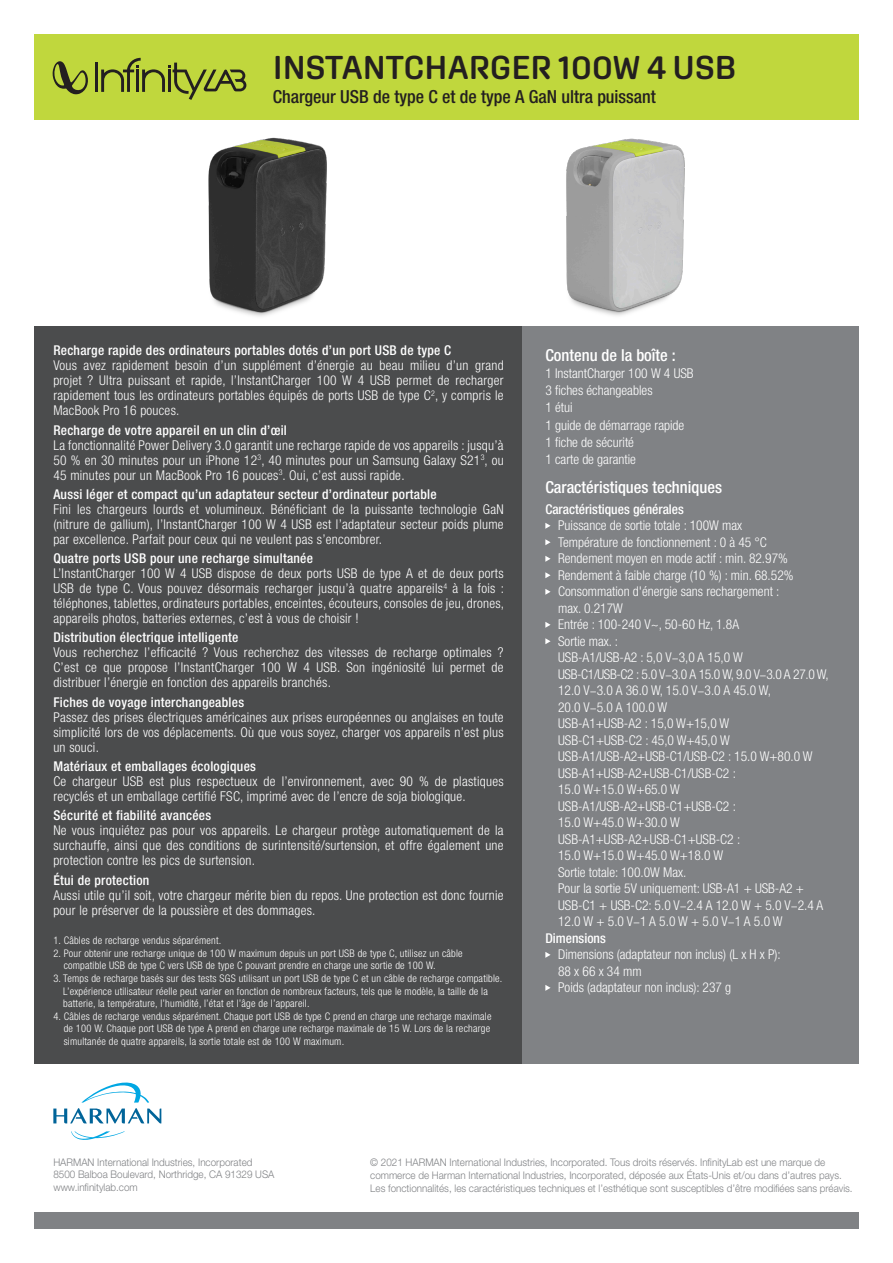
<style>
.page{position:relative;width:893px;height:1263px;background:#fff}
.page>*{position:absolute;margin:0;border:0;box-sizing:border-box;transform-origin:0 0}
.t1{font:600 33px "Aglet Sans";color:#231f20}
.t2{font:500 condensed 18px "Helvetica Neue LT Pro";color:#231f20}
.t3{font:500 condensed 16.5px "Helvetica Neue LT Pro";color:#fff}
.t4{font:300 condensed 13.5px/15px "Helvetica Neue LT Pro";letter-spacing:.02em;color:#fff;text-align:justify}
.t5{font:300 condensed 13.5px/16.5px "Helvetica Neue LT Pro";color:#fff}
.t6{font:500 condensed 13.5px "Helvetica Neue LT Pro";letter-spacing:.02em;color:#fff}
.t7{font:500 condensed 13.5px "Helvetica Neue LT Pro";color:#fff}
.t8{font:300 condensed 10.5px/12.6px "Helvetica Neue LT Pro";letter-spacing:.02em;color:#fff}
.t9{font:300 10.5px/12.6px "Helvetica Neue LT Pro";color:#808285;scale:.94 1}
.s1{font-family:"Minion Pro";font-weight:400;font-stretch:normal}
</style>
<div class="page">
<img style="left:163px;top:137px;width:237px;height:190px">
<img style="left:492px;top:138px;width:238px;height:189px">
<div style="left:34px;top:1213px;width:825px;height:16px;background:#808285"></div>
<svg style="left:82px;top:1082px;width:67px;height:20px"></svg>
<svg style="left:71px;top:1131px;width:54px;height:9px"></svg>
<svg style="left:53px;top:1108px;width:108px;height:15px"></svg>
<div style="left:34px;top:327px;width:489px;height:737px;background:#4b4c4d"></div>
<div style="left:523px;top:327px;width:336px;height:737px;background:#808285"></div>
<svg style="left:545px;top:523px;width:6px;height:6px"></svg>
<svg style="left:545px;top:539px;width:6px;height:6px"></svg>
<svg style="left:545px;top:556px;width:6px;height:6px"></svg>
<svg style="left:545px;top:572px;width:6px;height:6px"></svg>
<svg style="left:545px;top:589px;width:6px;height:6px"></svg>
<svg style="left:545px;top:622px;width:6px;height:6px"></svg>
<svg style="left:545px;top:638px;width:6px;height:6px"></svg>
<svg style="left:545px;top:952px;width:6px;height:6px"></svg>
<svg style="left:545px;top:985px;width:6px;height:6px"></svg>
<div style="left:34px;top:34px;width:825px;height:85px;background:#c0d73d"></div>
<hr style="left:95px;top:63px;width:3px;height:29px;background:#231f20">
<svg style="left:52px;top:61px;width:36px;height:33px"></svg>
<svg style="left:101px;top:58px;width:145px;height:42px"></svg>
<p class="t1" style="left:273px;top:47px;width:465px">INSTANTCHARGER 100W 4 USB</p>
<p class="t2" style="left:273px;top:86px;width:385px">Chargeur USB de type C et de type A GaN ultra puissant</p>
<p class="t6" style="left:53px;top:343px;width:399px">Recharge rapide des ordinateurs portables dotés d’un port USB de type C</p>
<p class="t4" style="left:53px;top:358px;width:452px">Vous avez rapidement besoin d’un supplément d’énergie au beau milieu d’un grand projet ? Ultra puissant et rapide, l’InstantCharger 100 W 4 USB permet de recharger rapidement tous les ordinateurs portables équipés de ports USB de type C<sup>2</sup>, y compris le MacBook Pro 16 pouces.</p>
<p class="t6" style="left:53px;top:422px;width:235px">Recharge de votre appareil en un clin d’œil</p>
<p class="t4" style="left:53px;top:437px;width:452px">La fonctionnalité Power Delivery 3.0 garantit une recharge rapide de vos appareils : jusqu’à 50 % en 30 minutes pour un iPhone 12<sup>3</sup>, 40 minutes pour un Samsung Galaxy S21<sup>3</sup>, ou 45 minutes pour un MacBook Pro 16 pouces<sup>3</sup>. Oui, c’est aussi rapide.</p>
<p class="t6" style="left:53px;top:486px;width:385px">Aussi léger et compact qu’un adaptateur secteur d’ordinateur portable</p>
<p class="t4" style="left:53px;top:502px;width:452px">Fini les chargeurs lourds et volumineux. Bénéficiant de la puissante technologie GaN (nitrure de gallium), l’InstantCharger 100 W 4 USB est l’adaptateur secteur poids plume par excellence. Parfait pour ceux qui ne veulent pas s’encombrer.</p>
<p class="t6" style="left:53px;top:550px;width:261px">Quatre ports USB pour une recharge simultanée</p>
<p class="t4" style="left:53px;top:566px;width:452px">L’InstantCharger 100 W 4 USB dispose de deux ports USB de type A et de deux ports USB de type C. Vous pouvez désormais recharger jusqu’à quatre appareils<sup>4</sup> à la fois : téléphones, tablettes, ordinateurs portables, enceintes, écouteurs, consoles de jeu, drones, appareils photos, batteries externes, c’est à vous de choisir !</p>
<p class="t6" style="left:53px;top:630px;width:187px">Distribution électrique intelligente</p>
<p class="t4" style="left:53px;top:645px;width:452px">Vous recherchez l’efficacité ? Vous recherchez des vitesses de recharge optimales ?<br>C’est ce que propose l’InstantCharger 100 W 4 USB. Son ingéniosité lui permet de distribuer l’énergie en fonction des appareils branchés.</p>
<p class="t6" style="left:53px;top:694px;width:192px">Fiches de voyage interchangeables</p>
<p class="t4" style="left:53px;top:709px;width:452px">Passez des prises électriques américaines aux prises européennes ou anglaises en toute simplicité lors de vos déplacements. Où que vous soyez, charger vos appareils n’est plus un souci.</p>
<p class="t6" style="left:53px;top:758px;width:204px">Matériaux et emballages écologiques</p>
<p class="t4" style="left:53px;top:774px;width:452px">Ce chargeur USB est plus respectueux de l’environnement, avec 90 % de plastiques recyclés et un emballage certifié FSC, imprimé avec de l’encre de soja biologique.</p>
<p class="t6" style="left:53px;top:807px;width:159px">Sécurité et fiabilité avancées</p>
<p class="t4" style="left:53px;top:823px;width:452px">Ne vous inquiétez pas pour vos appareils. Le chargeur protège automatiquement de la surchauffe, ainsi que des conditions de surintensité/surtension, et offre également une protection contre les pics de surtension.</p>
<p class="t6" style="left:53px;top:872px;width:98px">Étui de protection</p>
<p class="t4" style="left:53px;top:887px;width:452px">Aussi utile qu’il soit, votre chargeur mérite bien du repos. Une protection est donc fournie pour le préserver de la poussière et des dommages.</p>
<p class="t8" style="left:53px;top:934px;width:169px">1. Câbles de recharge vendus séparément.</p>
<p class="t8" style="left:64px;top:947px;width:400px;text-indent:-10px">2. Pour obtenir une recharge unique de 100 W maximum depuis un port USB de type C, utilisez un câble compatible USB de type C vers USB de type C pouvant prendre en charge une sortie de 100 W.</p>
<p class="t8" style="left:63px;top:972px;width:441px;text-indent:-10px">3. Temps de recharge basés sur des tests SGS utilisant un port USB de type C et un câble de recharge compatible.<br>L’expérience utilisateur réelle peut varier en fonction de nombreux facteurs, tels que le modèle, la taille de la batterie, la température, l’humidité, l’état et l’âge de l’appareil.</p>
<p class="t8" style="left:64px;top:1010px;width:429px;text-indent:-10px">4. Câbles de recharge vendus séparément. Chaque port USB de type C prend en charge une recharge maximale de 100 W. Chaque port USB de type A prend en charge une recharge maximale de 15 W. Lors de la recharge simultanée de quatre appareils, la sortie totale est de 100 W maximum.</p>
<p class="t3" style="left:545px;top:345px;width:132px">Contenu de la boîte :</p>
<p class="t5" style="left:545px;top:365px;width:150px">1 InstantCharger 100 W 4 USB</p>
<p class="t5" style="left:545px;top:382px;width:109px">3 fiches échangeables</p>
<p class="t4" style="left:545px;top:400px;width:29px">1 étui</p>
<p class="t5" style="left:545px;top:416px;width:140px">1 guide de démarrage rapide</p>
<p class="t5" style="left:545px;top:433px;width:90px">1 fiche de sécurité</p>
<p class="t5" style="left:545px;top:451px;width:92px">1 carte de garantie</p>
<p class="t3" style="left:545px;top:477px;width:178px">Caractéristiques techniques</p>
<p class="t7" style="left:545px;top:501px;width:140px">Caractéristiques générales</p>
<p class="t5" style="left:558px;top:517px;width:186px">Puissance de sortie totale : 100W max</p>
<p class="t5" style="left:558px;top:534px;width:210px">Température de fonctionnement : 0 à 45 °C</p>
<p class="t5" style="left:558px;top:550px;width:231px">Rendement moyen en mode actif : min. 82.97%</p>
<p class="t5" style="left:558px;top:567px;width:237px">Rendement à faible charge (10 %) : min. 68.52%</p>
<p class="t5" style="left:558px;top:583px;width:223px">Consommation d'énergie sans rechargement : max. 0.217W</p>
<p class="t5" style="left:558px;top:616px;width:182px">Entrée : 100-240 V~, 50-60 Hz, 1.8A</p>
<p class="t5" style="left:558px;top:633px;width:272px">Sortie max. :<br>USB-A1/USB-A2 : 5,0 V<span class="s1">–</span>3,0 A 15,0 W<br>USB-C1/USB-C2 : 5.0 V<span class="s1">–</span>3.0 A 15.0 W, 9.0 V<span class="s1">–</span>3.0 A 27.0 W,<br>12.0 V<span class="s1">–</span>3.0 A 36.0 W, 15.0 V<span class="s1">–</span>3.0 A 45.0 W,<br>20.0 V<span class="s1">–</span>5.0 A 100.0 W<br>USB-A1+USB-A2 : 15,0 W+15,0 W<br>USB-C1+USB-C2 : 45,0 W+45,0 W<br>USB-A1/USB-A2+USB-C1/USB-C2 : 15.0 W+80.0 W<br>USB-A1+USB-A2+USB-C1/USB-C2 :<br>15.0 W+15.0 W+65.0 W<br>USB-A1/USB-A2+USB-C1+USB-C2 :<br>15.0 W+45.0 W+30.0 W<br>USB-A1+USB-A2+USB-C1+USB-C2 :<br>15.0 W+15.0 W+45.0 W+18.0 W<br>Sortie totale: 100.0W Max.<br>Pour la sortie 5V uniquement: USB-A1 + USB-A2 +<br>USB-C1 + USB-C2: 5.0 V<span class="s1">–</span>2.4 A 12.0 W + 5.0 V<span class="s1">–</span>2.4 A<br>12.0 W + 5.0 V<span class="s1">–</span>1 A 5.0 W + 5.0 V<span class="s1">–</span>1 A 5.0 W</p>
<p class="t7" style="left:545px;top:930px;width:62px">Dimensions</p>
<p class="t5" style="left:558px;top:946px;width:224px">Dimensions (adaptateur non inclus) (L x H x P):<br>88 x 66 x 34 mm</p>
<p class="t5" style="left:558px;top:979px;width:175px">Poids (adaptateur non inclus): 237 g</p>
<p class="t9" style="left:53px;top:1155px;width:213px">HARMAN International Industries, Incorporated</p>
<p class="t9" style="left:53px;top:1168px;width:237px">8500 Balboa Boulevard, Northridge, CA 91329 USA</p>
<p class="t9" style="left:53px;top:1181px;width:91px">www.infinitylab.com</p>
<p class="t9" style="left:370px;top:1156px;width:503px">© 2021 HARMAN International Industries, Incorporated. Tous droits réservés. InfinityLab est une marque de commerce de Harman International Industries, Incorporated, déposée aux États-Unis et/ou dans d’autres pays.</p>
<p class="t9" style="left:370px;top:1181px;width:515px">Les fonctionnalités, les caractéristiques techniques et l’esthétique sont susceptibles d’être modifiées sans préavis.</p>
</div>
